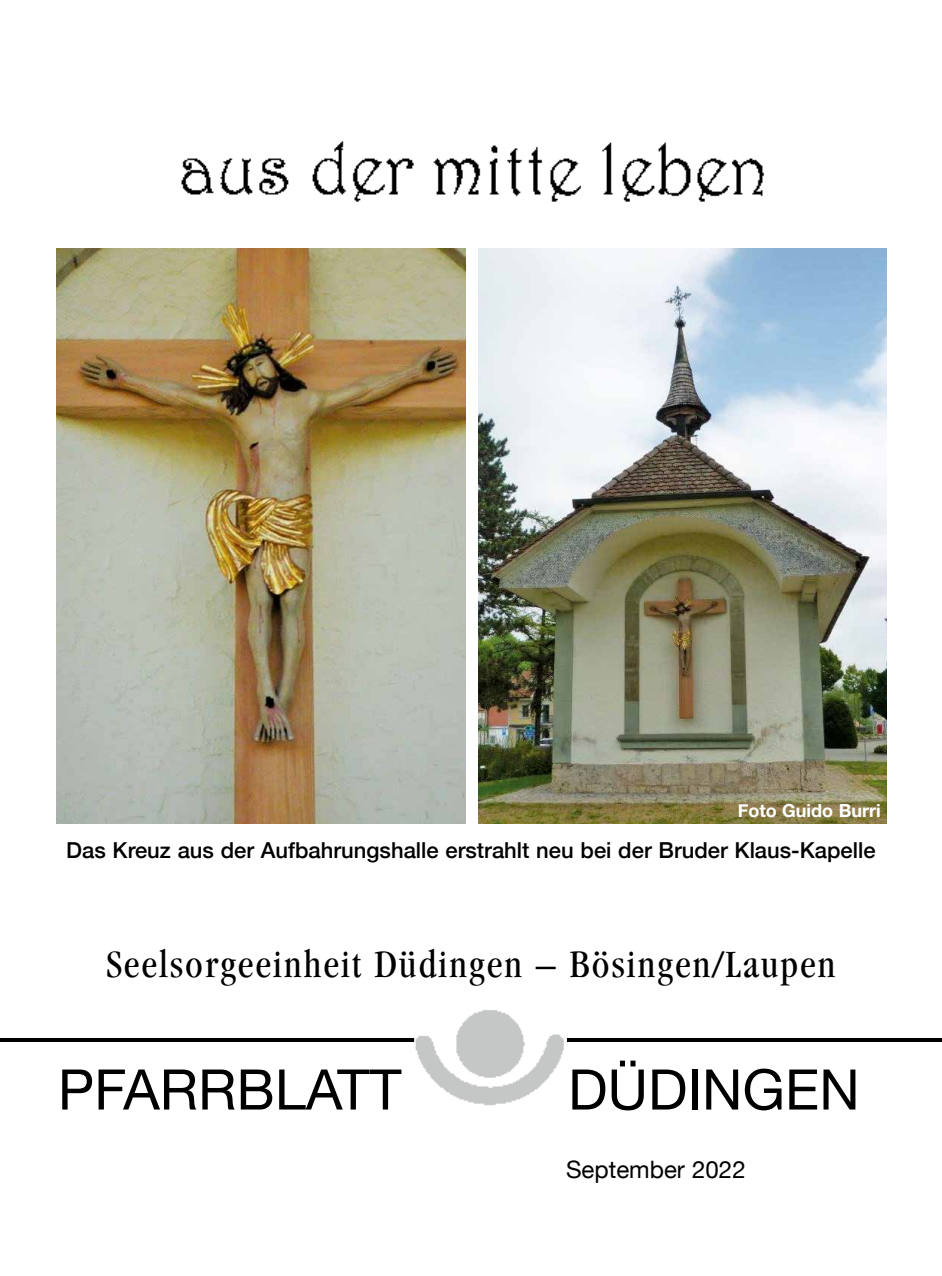
<style>
.page{position:relative;width:942px;height:1276px;background:#fff}
.page>*{position:absolute;margin:0;border:0;box-sizing:border-box;transform-origin:0 0}
.t1{font:56px "Helvetica Neue";color:#000}
.t2{font:condensed 40px "Garamond";letter-spacing:.05em;color:#000}
.t3{font:24px "Helvetica Neue";color:#000}
.t4{font:500 22px "Helvetica Neue";color:#000}
.t5{font:700 18px "Helvetica Neue";color:#fff}
</style>
<div class="page">
<img style="left:414px;top:1010px;width:150px;height:96px">
<hr style="left:0;top:1038px;width:414px;height:4px;background:#000">
<hr style="left:566px;top:1038px;width:375px;height:4px;background:#000">
<img style="left:181px;top:141px;width:584px;height:61px">
<img style="left:57px;top:248px;width:408px;height:575px">
<img style="left:478px;top:248px;width:408px;height:575px">
<p class="t5" style="left:737px;top:796px;width:144px">Foto Guido Burri</p>
<p class="t4" style="left:66px;top:832px;width:810px">Das Kreuz aus der Aufbahrungshalle erstrahlt neu bei der Bruder Klaus-Kapelle</p>
<h2 class="t2" style="left:106px;top:942px;width:730px">Seelsorgeeinheit Düdingen – Bösingen/Laupen</h2>
<h1 class="t1" style="left:58px;top:1049px;width:345px">PFARRBLATT</h1>
<h1 class="t1" style="left:567px;top:1049px;width:293px">DÜDINGEN</h1>
<p class="t3" style="left:566px;top:1152px;width:181px">September 2022</p>
</div>
